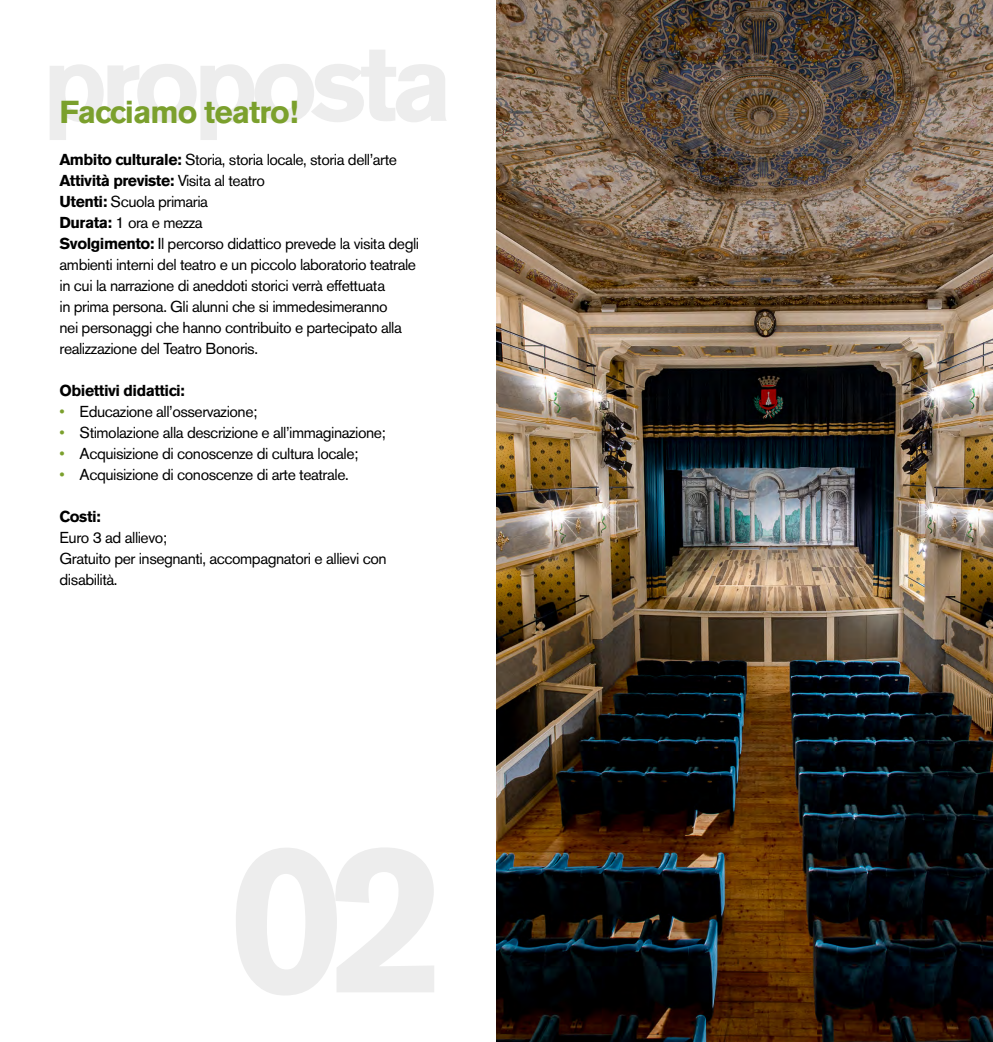
<style>
.page{position:relative;width:993px;height:1042px;background:#fff}
.page>*{position:absolute;margin:0;border:0;box-sizing:border-box;transform-origin:0 0}
.t1{font:700 31.5px "Akzidenz Grotesk BE";letter-spacing:-.03em;color:#7ba02d}
.t2{font:15.75px/21px "Akzidenz Grotesk BE";letter-spacing:-.03em;color:#000}
.t3{font:700 15.75px "Akzidenz Grotesk BE";letter-spacing:-.03em;color:#000}
.s1{font-weight:700}
.s2{font-weight:400}
.s3{color:#7ba02d}
</style>
<div class="page">
<svg style="left:50px;top:50px;width:396px;height:90px"></svg>
<img style="left:496px;top:0;width:496px;height:1042px">
<p class="t1" style="left:60px;top:94px;width:240px">Facciamo teatro!</p>
<p class="t2" style="left:60px;top:149px;width:339px"><span class="s1">Ambito culturale:</span> Storia, storia locale, storia dell’arte</p>
<p class="t3" style="left:60px;top:171px;width:207px">Attività previste: <span class="s2">Visita al teatro</span></p>
<p class="t2" style="left:60px;top:191px;width:150px"><span class="s1">Utenti:</span> Scuola primaria</p>
<p class="t2" style="left:60px;top:212px;width:145px"><span class="s1">Durata:</span> 1 ora e mezza</p>
<p class="t2" style="left:60px;top:233px;width:361px"><span class="s1">Svolgimento:</span> Il percorso didattico prevede la visita degli ambienti interni del teatro e un piccolo laboratorio teatrale in cui la narrazione di aneddoti storici verrà effettuata<br>in prima persona. Gli alunni che si immedesimeranno<br>nei personaggi che hanno contribuito e partecipato alla realizzazione del Teatro Bonoris.</p>
<p class="t3" style="left:60px;top:381px;width:127px">Obiettivi didattici:</p>
<p class="t2" style="left:60px;top:401px;width:199px"><span class="s3">•</span> Educazione all’osservazione;</p>
<p class="t2" style="left:60px;top:422px;width:328px"><span class="s3">•</span> Stimolazione alla descrizione e all’immaginazione;</p>
<p class="t2" style="left:60px;top:443px;width:300px"><span class="s3">•</span> Acquisizione di conoscenze di cultura locale;</p>
<p class="t2" style="left:60px;top:464px;width:290px"><span class="s3">•</span> Acquisizione di conoscenze di arte teatrale.</p>
<p class="t3" style="left:60px;top:507px;width:43px">Costi:</p>
<p class="t2" style="left:60px;top:527px;width:109px">Euro 3 ad allievo;</p>
<p class="t2" style="left:60px;top:548px;width:328px">Gratuito per insegnanti, accompagnatori e allievi con disabilità.</p>
</div>
